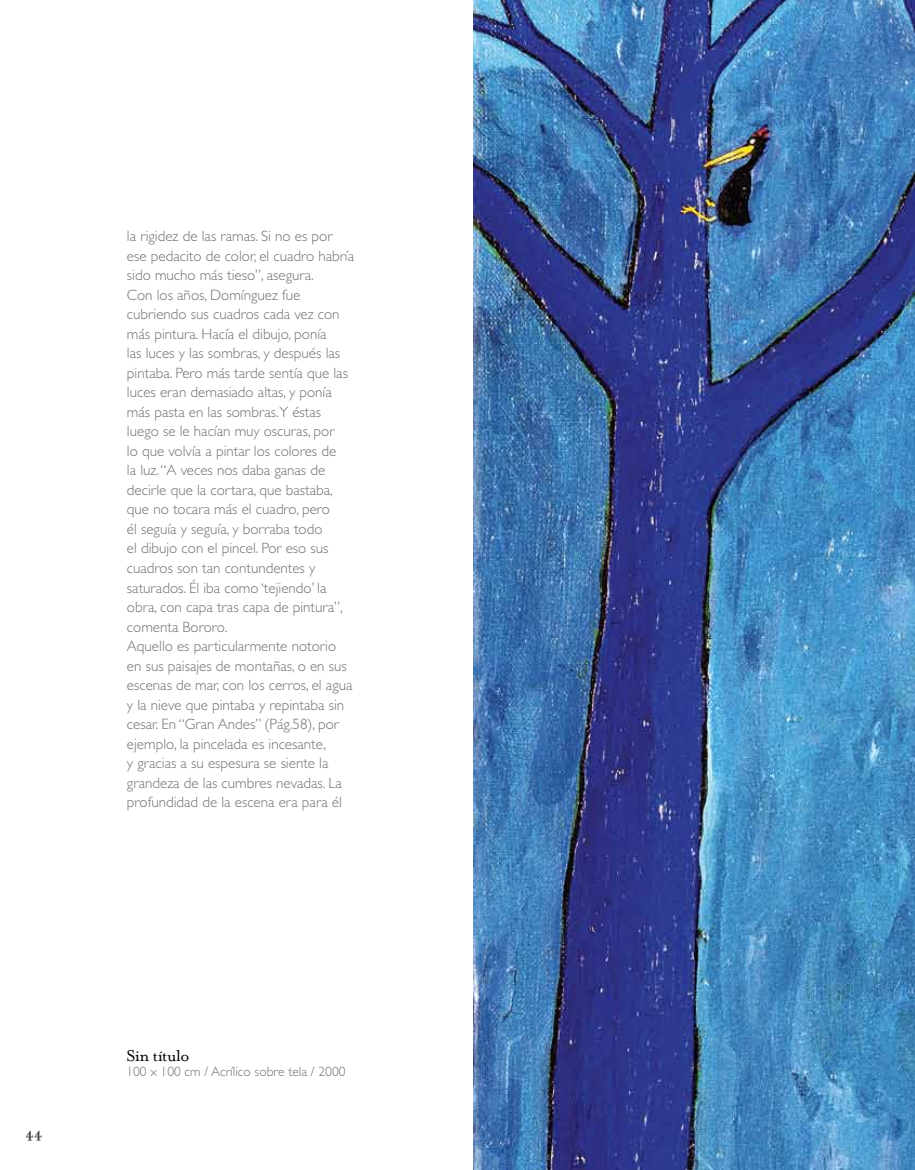
<style>
.page{position:relative;width:915px;height:1170px;background:#fff}
.page>*{position:absolute;margin:0;border:0;box-sizing:border-box;transform-origin:0 0}
.t1{font:18px "Mrs Eaves Roman";letter-spacing:-.025em;color:#000}
.t2{font:300 15px/19.5px "Gill Sans";color:#707172}
.t3{font:700 15px "Mrs Eaves";color:#3e3d40}
.t4{font:300 13.5px "Gill Sans";color:#707172}
</style>
<div class="page">
<img style="left:473px;top:0;width:441px;height:1169px">
<p class="t2" style="left:127px;top:226px;width:229px">la rigidez de las ramas. Si no es por ese pedacito de color, el cuadro habría sido mucho más tieso”, asegura.<br>Con los años, Domínguez fue cubriendo sus cuadros cada vez con más pintura. Hacía el dibujo, ponía<br>las luces y las sombras, y después las pintaba. Pero más tarde sentía que las luces eran demasiado altas, y ponía más pasta en las sombras.Y éstas luego se le hacían muy oscuras, por<br>lo que volvía a pintar los colores de<br>la luz. “A veces nos daba ganas de decirle que la cortara, que bastaba, que no tocara más el cuadro, pero<br>él seguía y seguía, y borraba todo<br>el dibujo con el pincel. Por eso sus cuadros son tan contundentes y saturados. Él iba como ‘tejiendo’ la obra, con capa tras capa de pintura”, comenta Bororo.<br>Aquello es particularmente notorio en sus paisajes de montañas, o en sus escenas de mar, con los cerros, el agua y la nieve que pintaba y repintaba sin cesar. En “Gran Andes” (Pág.58), por ejemplo, la pincelada es incesante,<br>y gracias a su espesura se siente la grandeza de las cumbres nevadas. La profundidad de la escena era para él</p>
<p class="t3" style="left:26px;top:1124px;width:18px">44</p>
<p class="t1" style="left:126px;top:1046px;width:65px">Sin título</p>
<p class="t4" style="left:126px;top:1064px;width:221px">100 x 100 cm / Acrílico sobre tela / 2000</p>
</div>
